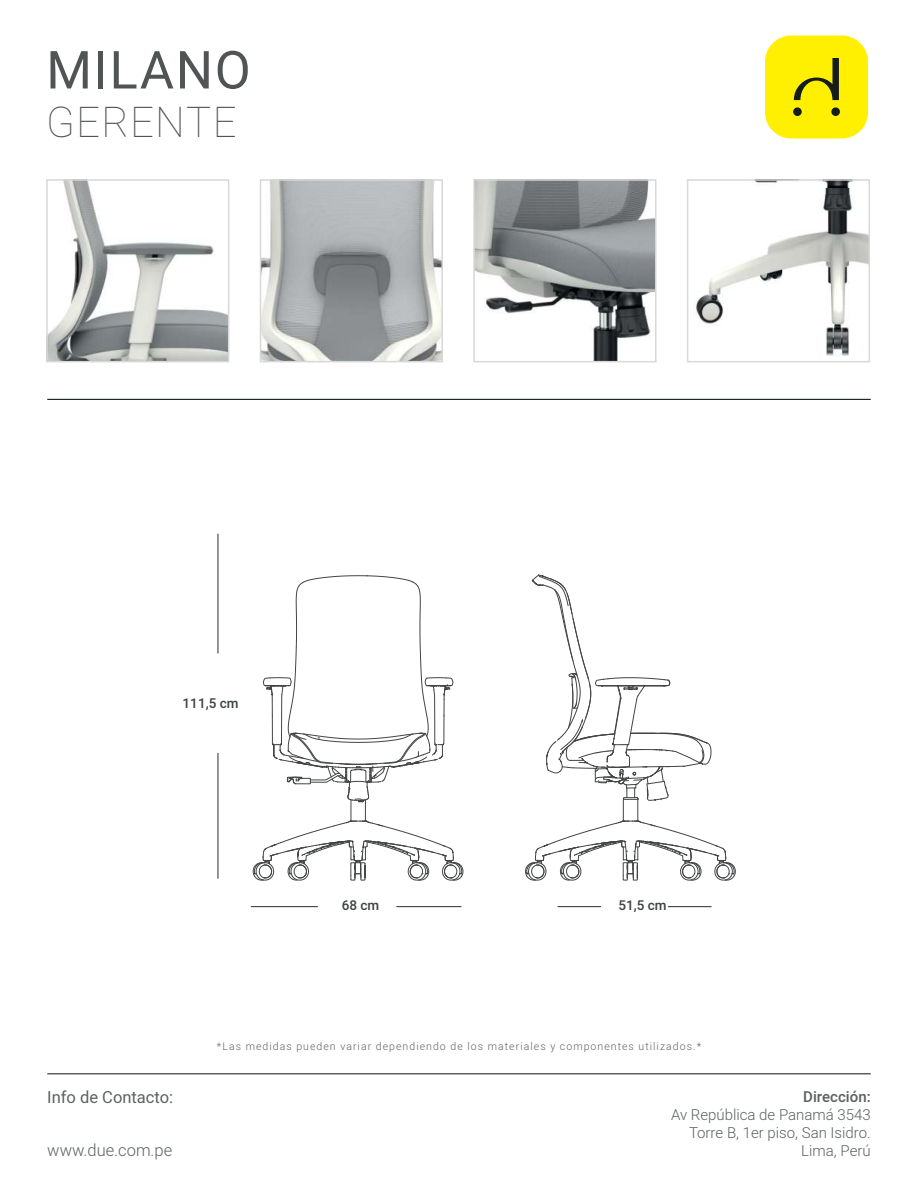
<style>
.page{position:relative;width:918px;height:1188px;background:#fff}
.page>*{position:absolute;margin:0;border:0;box-sizing:border-box;transform-origin:0 0}
.t1{font:52.5px "Heebo";letter-spacing:.03em;color:#515455}
.t2{font:100 42px "Heebo";letter-spacing:.03em;color:#515455}
.t3{font:16.5px "Heebo";color:#5d6162}
.t4{font:300 16.5px "Heebo";color:#5d6162}
.t5{font:300 15px/18px "Heebo";color:#5d6162;text-align:right}
.t6{font:500 15px "Heebo";color:#5d6162}
.t7{font:500 13.5px "Heebo";color:#414446}
.t8{font:300 10.5px "Heebo";letter-spacing:.1em;color:#5e6262}
</style>
<div class="page">
<hr style="left:47px;top:399px;width:824px;height:1px;background:#151c1e">
<hr style="left:47px;top:1073px;width:824px;height:2px;background:#5d6162">
<img style="left:49px;top:182px;width:177px;height:177px">
<div style="left:46px;top:179px;width:183px;height:183px;border:2px solid #d7d8d7"></div>
<img style="left:263px;top:182px;width:177px;height:177px">
<div style="left:260px;top:179px;width:183px;height:183px;border:2px solid #d7d8d7"></div>
<img style="left:476px;top:182px;width:178px;height:177px">
<div style="left:473px;top:179px;width:184px;height:183px;border:2px solid #d7d8d7"></div>
<img style="left:696px;top:182px;width:171px;height:174px">
<div style="left:687px;top:179px;width:183px;height:183px;border:2px solid #d7d8d7"></div>
<div style="left:765px;top:35px;width:103px;height:104px;background:#ffef00;border-radius:26px"></div>
<svg style="left:794px;top:58px;width:45px;height:42px"></svg>
<div style="left:793px;top:107px;width:9px;height:9px;background:#151c1e;border-radius:50%"></div>
<div style="left:831px;top:107px;width:9px;height:9px;background:#151c1e;border-radius:50%"></div>
<hr style="left:217px;top:534px;width:2px;height:119px;background:#414446">
<hr style="left:217px;top:753px;width:2px;height:126px;background:#414446">
<svg style="left:250px;top:575px;width:214px;height:333px"></svg>
<svg style="left:525px;top:574px;width:211px;height:334px"></svg>
<h1 class="t1" style="left:46px;top:34px;width:206px">MILANO</h1>
<h2 class="t2" style="left:46px;top:94px;width:192px">GERENTE</h2>
<p class="t7" style="left:183px;top:694px;width:57px">111,5 cm</p>
<p class="t7" style="left:342px;top:896px;width:39px">68 cm</p>
<p class="t7" style="left:618px;top:896px;width:50px">51,5 cm</p>
<h3 class="t3" style="left:47px;top:1086px;width:127px">Info de Contacto:</h3>
<h3 class="t4" style="left:47px;top:1138px;width:127px">www.due.com.pe</h3>
<p class="t8" style="left:217px;top:1039px;width:486px">*Las medidas pueden variar dependiendo de los materiales y componentes utilizados.*</p>
<h3 class="t6" style="left:803px;top:1086px;width:69px">Dirección:</h3>
<h3 class="t5" style="left:671px;top:1105px;width:201px">Av República de Panamá 3543<br>Torre B, 1er piso, San Isidro.<br>Lima, Perú</h3>
</div>
